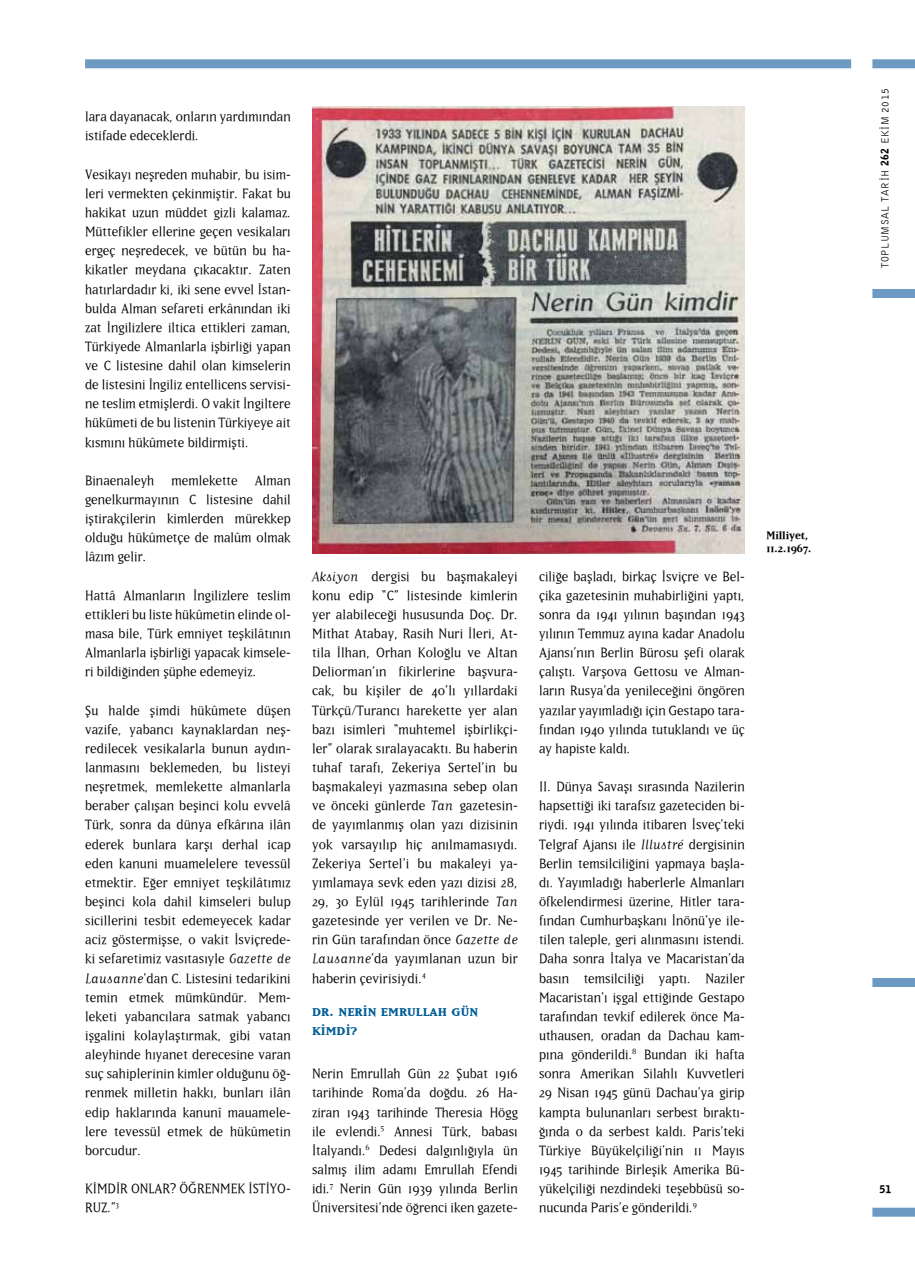
<style>
.page{position:relative;width:915px;height:1276px;background:#fff}
.page>*{position:absolute;margin:0;border:0;box-sizing:border-box;transform-origin:0 0}
.t1{font:21px/19.2px "Matrix TT Bold Small Caps";color:#005e96}
.t2{font:15.75px/19.2px "Matrix TT Book";color:#000;text-align:justify}
.t3{font:12.75px/13.5px "Matrix TT Bold";color:#000}
.t4{font:10.5px "Bell Gothic Roman";letter-spacing:.05em;color:#000;scale:.95 1}
.t5{font:900 10.5px "Bell Gothic";color:#000}
.s1{font-family:"Matrix TT Script"}
.s2{font-family:"Bell Gothic";font-weight:900}
</style>
<div class="page">
<div style="left:872px;top:59px;width:42px;height:9px;background:#6c9ac3"></div>
<div style="left:872px;top:289px;width:42px;height:9px;background:#6c9ac3"></div>
<div style="left:872px;top:978px;width:42px;height:9px;background:#6c9ac3"></div>
<div style="left:872px;top:1207px;width:42px;height:9px;background:#6c9ac3"></div>
<div style="left:85px;top:59px;width:765px;height:9px;background:#6c9ac3"></div>
<img style="left:312px;top:106px;width:432px;height:448px">
<p class="t2" style="left:85px;top:107px;width:207px">lara dayanacak, onların yardımından istifade edeceklerdi.</p>
<p class="t2" style="left:85px;top:164px;width:207px">Vesikayı neşreden muhabir, bu isim&shy;leri vermekten çekinmiştir. Fakat bu hakikat uzun müddet gizli kalamaz.<br>Müttefikler ellerine geçen vesikaları ergeç neşredecek, ve bütün bu ha&shy;kikatler meydana çıkacaktır. Zaten hatırlardadır ki, iki sene evvel İstan&shy;bulda Alman sefareti erkânından iki zat İngilizlere iltica ettikleri zaman, Türkiyede Almanlarla işbirliği yapan ve C listesine dahil olan kimselerin de listesini İngiliz entellicens servisi&shy;ne teslim etmişlerdi. O vakit İngiltere hükümeti de bu listenin Türkiyeye ait kısmını hükûmete bildirmişti.</p>
<p class="t2" style="left:85px;top:471px;width:207px">Binaenaleyh memlekette Alman genelkurmayının C listesine dahil iştirakçilerin kimlerden mürekkep olduğu hükûmetçe de malûm olmak lâzım gelir.</p>
<p class="t2" style="left:85px;top:585px;width:207px">Hattâ Almanların İngilizlere teslim ettikleri bu liste hükûmetin elinde ol&shy;masa bile, Türk emniyet teşkilâtının Almanlarla işbirliği yapacak kimsele&shy;ri bildiğinden şüphe edemeyiz.</p>
<p class="t2" style="left:85px;top:700px;width:207px">Şu halde şimdi hükûmete düşen vazife, yabancı kaynaklardan neş&shy;redilecek vesikalarla bunun aydın&shy;lanmasını beklemeden, bu listeyi neşretmek, memlekette almanlarla beraber çalışan beşinci kolu evvelâ Türk, sonra da dünya efkârına ilân ederek bunlara karşı derhal icap eden kanuni muamelelere tevessül etmektir. Eğer emniyet teşkilâtımız beşinci kola dahil kimseleri bulup sicillerini tesbit edemeyecek kadar aciz göstermişse, o vakit İsviçrede&shy;ki sefaretimiz vasıtasıyle <span class="s1">Gazette de Lausanne</span>’dan C. Listesini tedarikini temin etmek mümkündür. Mem&shy;leketi yabancılara satmak yabancı işgalini kolaylaştırmak, gibi vatan aleyhinde hıyanet derecesine varan suç sahiplerinin kimler olduğunu öğ&shy;renmek milletin hakkı, bunları ilân edip haklarında kanunî mauamele&shy;lere tevessül etmek de hükûmetin borcudur.</p>
<p class="t2" style="left:85px;top:1179px;width:207px">KİMDİR ONLAR? ÖĞRENMEK İSTİYO-<br>RUZ.”<sup>3</sup></p>
<p class="t2" style="left:312px;top:566px;width:207px"><span class="s1">Aksiyon</span> dergisi bu başmakaleyi konu edip “C” listesinde kimlerin yer alabileceği hususunda Doç. Dr.<br>Mithat Atabay, Rasih Nuri İleri, At&shy;tila İlhan, Orhan Koloğlu ve Altan Deliorman’ın fikirlerine başvura&shy;cak, bu kişiler de 40’lı yıllardaki Türkçü/Turancı harekette yer alan bazı isimleri “muhtemel işbirlikçi&shy;ler” olarak sıralayacaktı. Bu haberin tuhaf tarafı, Zekeriya Sertel’in bu başmakaleyi yazmasına sebep olan ve önceki günlerde <span class="s1">Tan</span> gazetesin&shy;de yayımlanmış olan yazı dizisinin yok varsayılıp hiç anılmamasıydı.<br>Zekeriya Sertel’i bu makaleyi ya&shy;yımlamaya sevk eden yazı dizisi 28, 29, 30 Eylül 1945 tarihlerinde <span class="s1">Tan </span>gazetesinde yer verilen ve Dr. Ne&shy;rin Gün tarafından önce <span class="s1">Gazette de Lausanne</span>’da yayımlanan uzun bir haberin çevirisiydi.<sup>4</sup></p>
<h1 class="t1" style="left:312px;top:1001px;width:167px">dr. nerin emrullah gün kimdi?</h1>
<p class="t2" style="left:312px;top:1064px;width:207px">Nerin Emrullah Gün 22 Şubat 1916 tarihinde Roma’da doğdu. 26 Ha&shy;ziran 1943 tarihinde Theresia Högg ile evlendi.<sup>5</sup> Annesi Türk, babası İtalyandı.<sup>6</sup> Dedesi dalgınlığıyla ün salmış ilim adamı Emrullah Efendi idi.<sup>7</sup> Nerin Gün 1939 yılında Berlin Üniversitesi’nde öğrenci iken gazete-</p>
<p class="t2" style="left:539px;top:566px;width:207px">ciliğe başladı, birkaç İsviçre ve Bel&shy;çika gazetesinin muhabirliğini yaptı, sonra da 1941 yılının başından 1943 yılının Temmuz ayına kadar Anadolu Ajansı’nın Berlin Bürosu şefi olarak çalıştı. Varşova Gettosu ve Alman&shy;ların Rusya’da yenileceğini öngören yazılar yayımladığı için Gestapo tara&shy;fından 1940 yılında tutuklandı ve üç ay hapiste kaldı.</p>
<p class="t2" style="left:539px;top:777px;width:207px">II. Dünya Savaşı sırasında Nazilerin hapsettiği iki tarafsız gazeteciden bi&shy;riydi. 1941 yılında itibaren İsveç’teki Telgraf Ajansı ile <span class="s1">Illustré</span> dergisinin Berlin temsilciliğini yapmaya başla&shy;dı. Yayımladığı haberlerle Almanları öfkelendirmesi üzerine, Hitler tara&shy;fından Cumhurbaşkanı İnönü’ye ile&shy;tilen taleple, geri alınmasını istendi.<br>Daha sonra İtalya ve Macaristan’da basın temsilciliği yaptı. Naziler Macaristan’ı işgal ettiğinde Gestapo tarafından tevkif edilerek önce Ma&shy;uthausen, oradan da Dachau kam&shy;pına gönderildi.<sup>8</sup> Bundan iki hafta sonra Amerikan Silahlı Kuvvetleri 29 Nisan 1945 günü Dachau’ya girip kampta bulunanları serbest bıraktı&shy;ğında o da serbest kaldı. Paris’teki Türkiye Büyükelçiliği’nin 11 Mayıs 1945 tarihinde Birleşik Amerika Bü&shy;yükelçiliği nezdindeki teşebbüsü so&shy;nucunda Paris’e gönderildi.<sup>9</sup></p>
<p class="t3" style="left:766px;top:528px;width:47px">Milliyet,<br>11.2.1967.</p>
<p class="t4" style="left:878px;top:268px;width:190px;rotate:-90deg">TOPLUMSAL TAR‹H <span class="s2">262</span> EKİM 2015</p>
<p class="t5" style="left:879px;top:1182px;width:13px">51</p>
</div>
